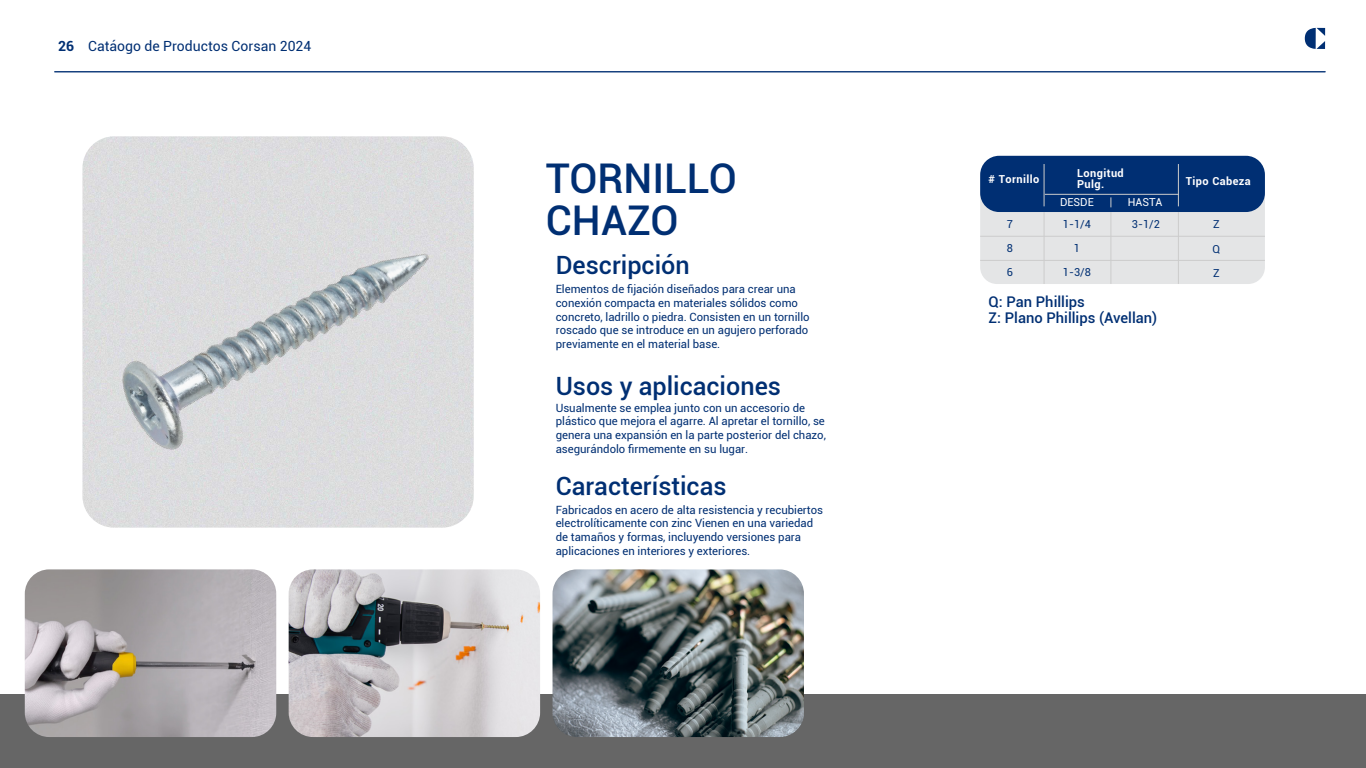
<style>
.page{position:relative;width:1366px;height:768px;background:#fff}
.page>*{position:absolute;margin:0;border:0;box-sizing:border-box;transform-origin:0 0}
.t1{font:500 41px/42px "Roboto";color:#002f73}
.t2{font:500 25.2px "Roboto";color:#002f73}
.t3{font:500 14.7px/15.1px "Roboto";color:#002f73}
.t4{font:14px "Roboto";color:#002f73}
.t5{font:11.4px/13.6px "Roboto";color:#002f73}
.t6{font:700 11px/11.2px "Roboto";letter-spacing:.04em;color:#fff}
.t7{font:11px/24.1px "Roboto";color:#002f73;text-align:center}
.t8{font:11px "Roboto";color:#fff}
.s1{font-weight:700}
</style>
<div class="page">
<hr style="left:55px;top:71px;width:1270px;height:1px;background:#002f73">
<svg style="left:1305px;top:28px;width:20px;height:21px"></svg>
<img style="left:0;top:71px;width:665px;height:624px">
<div style="left:0;top:695px;width:1366px;height:73px;background:#666"></div>
<div style="left:980px;top:164px;width:285px;height:120px;background:#e4e5e6;border-radius:17px"></div>
<div style="left:980px;top:156px;width:285px;height:56px;background:#002f73;border-radius:19px"></div>
<hr style="left:1111px;top:212px;width:1px;height:72px;background:#ccc">
<hr style="left:1044px;top:212px;width:1px;height:72px;background:#ccc">
<hr style="left:980px;top:236px;width:285px;height:1px;background:#ccc">
<hr style="left:1044px;top:164px;width:1px;height:42px;background:#ccc">
<hr style="left:1178px;top:164px;width:1px;height:42px;background:#ccc">
<hr style="left:980px;top:260px;width:285px;height:1px;background:#ccc">
<hr style="left:1178px;top:212px;width:1px;height:72px;background:#ccc">
<hr style="left:1045px;top:194px;width:134px;height:1px;background:#ccc">
<img style="left:25px;top:569px;width:251px;height:168px">
<img style="left:289px;top:569px;width:251px;height:168px">
<img style="left:553px;top:569px;width:251px;height:168px">
<p class="t4" style="left:58px;top:37px;width:255px"><span class="s1">26</span> Catáogo de Productos Corsan 2024</p>
<h1 class="t1" style="left:546px;top:156px;width:193px">TORNILLO<br>CHAZO</h1>
<h2 class="t2" style="left:556px;top:248px;width:136px">Descripción</h2>
<p class="t5" style="left:556px;top:282px;width:255px">Elementos de fijación diseñados para crear una conexión compacta en materiales sólidos como concreto, ladrillo o piedra. Consisten en un tornillo roscado que se introduce en un agujero perforado previamente en el material base.</p>
<h2 class="t2" style="left:556px;top:368px;width:227px">Usos y aplicaciones</h2>
<p class="t5" style="left:556px;top:401px;width:272px">Usualmente se emplea junto con un accesorio de plástico que mejora el agarre. Al apretar el tornillo, se genera una expansión en la parte posterior del chazo, asegurándolo firmemente en su lugar.</p>
<h2 class="t2" style="left:556px;top:468px;width:172px">Características</h2>
<p class="t5" style="left:556px;top:502px;width:269px">Fabricados en acero de alta resistencia y recubiertos electrolíticamente con zinc Vienen en una variedad de tamaños y formas, incluyendo versiones para aplicaciones en interiores y exteriores.</p>
<p class="t6" style="left:989px;top:173px;width:52px"># Tornillo</p>
<p class="t6" style="left:1077px;top:167px;width:48px">Longitud<br>Pulg.</p>
<p class="t6" style="left:1186px;top:175px;width:66px">Tipo Cabeza</p>
<p class="t7" style="left:1007px;top:211px;width:8px">7</p>
<p class="t7" style="left:1213px;top:212px;width:8px">Z</p>
<p class="t7" style="left:1007px;top:235px;width:8px">8</p>
<p class="t7" style="left:1213px;top:236px;width:9px">Q</p>
<p class="t7" style="left:1007px;top:259px;width:8px">6</p>
<p class="t7" style="left:1213px;top:260px;width:8px">Z</p>
<p class="t8" style="left:1060px;top:195px;width:35px">DESDE</p>
<p class="t8" style="left:1128px;top:195px;width:36px">HASTA</p>
<p class="t7" style="left:1063px;top:211px;width:30px">1-1/4<br>1<br>1-3/8</p>
<p class="t7" style="left:1132px;top:211px;width:30px">3-1/2</p>
<p class="t3" style="left:989px;top:294px;width:170px">Q: Pan Phillips<br>Z: Plano Phillips (Avellan)</p>
</div>
